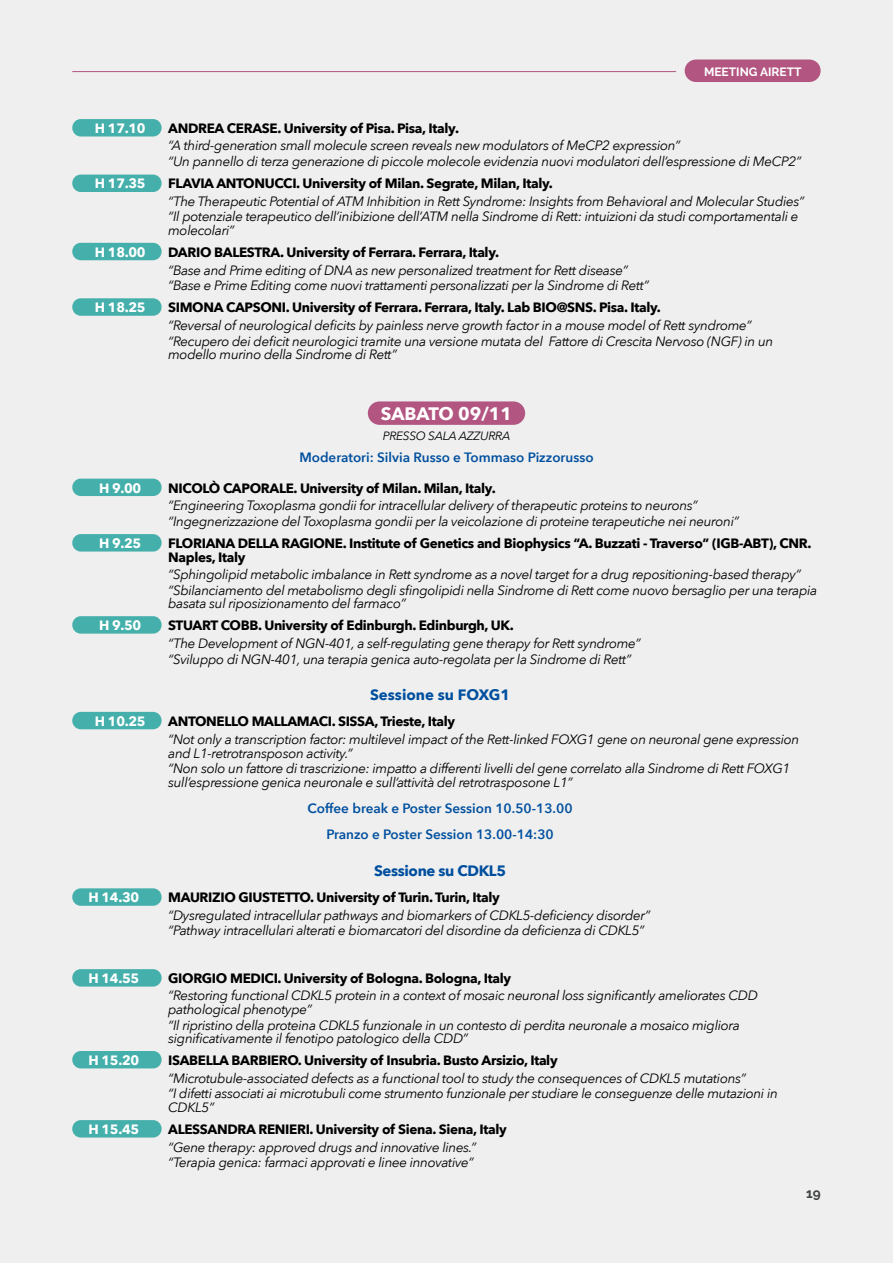
<style>
.page{position:relative;width:893px;height:1263px;background:#eeefee}
.page>*{position:absolute;margin:0;border:0;box-sizing:border-box;transform-origin:0 0}
.t1{font:700 18px "Avenir Next";color:#fff}
.t2{font:700 15px "Avenir Next";color:#004f9f}
.t3{font:700 15px "Avenir Next";letter-spacing:-.025em;color:#004f9f}
.t4{font:italic 13.5px/15.6px "Avenir Next";letter-spacing:-.025em;color:#000}
.t5{font:700 13.5px/13.5px "Avenir Next";letter-spacing:-.025em;color:#000}
.t6{font:600 13.5px/26.2px "Avenir Next";color:#004f9f;text-align:center}
.t7{font:700 13.5px "Avenir Next";letter-spacing:-.025em;color:#fff}
.t8{font:700 13.5px "Raleway";color:#404142}
.t9{font:italic 12px "Avenir Next";letter-spacing:-.025em;color:#000}
.t10{font:700 12px "Raleway";color:#fff}
</style>
<div class="page">
<hr style="left:72px;top:71px;width:604px;height:1px;background:#b25581">
<div style="left:696px;top:60px;width:113px;height:22px;background:#b25581"></div>
<div style="left:72px;top:119px;width:90px;height:17px;background:#45b0ab;border-radius:9px"></div>
<div style="left:72px;top:175px;width:90px;height:17px;background:#45b0ab;border-radius:9px"></div>
<div style="left:72px;top:243px;width:90px;height:17px;background:#45b0ab;border-radius:9px"></div>
<div style="left:72px;top:298px;width:90px;height:18px;background:#45b0ab;border-radius:9px"></div>
<div style="left:72px;top:479px;width:90px;height:17px;background:#45b0ab;border-radius:9px"></div>
<div style="left:72px;top:534px;width:90px;height:17px;background:#45b0ab;border-radius:9px"></div>
<div style="left:72px;top:616px;width:90px;height:18px;background:#45b0ab;border-radius:9px"></div>
<div style="left:72px;top:712px;width:90px;height:17px;background:#45b0ab;border-radius:9px"></div>
<div style="left:72px;top:888px;width:90px;height:18px;background:#45b0ab;border-radius:9px"></div>
<div style="left:72px;top:969px;width:90px;height:17px;background:#45b0ab;border-radius:9px"></div>
<div style="left:72px;top:1051px;width:90px;height:17px;background:#45b0ab;border-radius:9px"></div>
<div style="left:72px;top:1120px;width:90px;height:17px;background:#45b0ab;border-radius:9px"></div>
<div style="left:368px;top:401px;width:157px;height:24px;background:#b25581;border-radius:12px"></div>
<p class="t10" style="left:704px;top:64px;width:99px">MEETING AIRETT</p>
<p class="t7" style="left:95px;top:116px;width:52px">H 17.10</p>
<p class="t5" style="left:168px;top:121px;width:292px">ANDREA CERASE. University of Pisa. Pisa, Italy.</p>
<p class="t4" style="left:168px;top:137px;width:635px">“A third-generation small molecule screen reveals new modulators of MeCP2 expression”<br>“Un pannello di terza generazione di piccole molecole evidenzia nuovi modulatori dell’espressione di MeCP2”</p>
<p class="t7" style="left:95px;top:172px;width:52px">H 17.35</p>
<p class="t5" style="left:168px;top:176px;width:386px">FLAVIA ANTONUCCI. University of Milan. Segrate, Milan, Italy.</p>
<p class="t4" style="left:168px;top:193px;width:638px">“The Therapeutic Potential of ATM Inhibition in Rett Syndrome: Insights from Behavioral and Molecular Studies” “Il potenziale terapeutico dell’inibizione dell’ATM nella Sindrome di Rett: intuizioni da studi comportamentali e</p>
<p class="t4" style="left:168px;top:222px;width:68px">molecolari”</p>
<p class="t7" style="left:95px;top:240px;width:52px">H 18.00</p>
<p class="t5" style="left:168px;top:245px;width:333px">DARIO BALESTRA. University of Ferrara. Ferrara, Italy.</p>
<p class="t4" style="left:168px;top:261px;width:482px">“Base and Prime editing of DNA as new personalized treatment for Rett disease” “Base e Prime Editing come nuovi trattamenti personalizzati per la Sindrome di Rett”</p>
<p class="t7" style="left:95px;top:296px;width:52px">H 18.25</p>
<p class="t5" style="left:168px;top:301px;width:494px">SIMONA CAPSONI. University of Ferrara. Ferrara, Italy. Lab BIO@SNS. Pisa. Italy.</p>
<p class="t4" style="left:168px;top:317px;width:607px">“Reversal of neurological deficits by painless nerve growth factor in a mouse model of Rett syndrome” “Recupero dei deficit neurologici tramite una versione mutata del Fattore di Crescita Nervoso (NGF) in un</p>
<p class="t4" style="left:168px;top:346px;width:230px">modello murino della Sindrome di Rett”</p>
<h1 class="t1" style="left:381px;top:398px;width:133px">SABATO 09/11</h1>
<p class="t9" style="left:383px;top:426px;width:129px">PRESSO SALA AZZURRA</p>
<p class="t6" style="left:299px;top:444px;width:296px">Moderatori: Silvia Russo e Tommaso Pizzorusso</p>
<p class="t7" style="left:99px;top:476px;width:44px">H 9.00</p>
<p class="t5" style="left:168px;top:481px;width:329px">NICOLÒ CAPORALE. University of Milan. Milan, Italy.</p>
<p class="t4" style="left:168px;top:497px;width:572px">“Engineering Toxoplasma gondii for intracellular delivery of therapeutic proteins to neurons” “Ingegnerizzazione del Toxoplasma gondii per la veicolazione di proteine terapeutiche nei neuroni”</p>
<p class="t7" style="left:99px;top:532px;width:44px">H 9.25</p>
<p class="t5" style="left:168px;top:536px;width:645px">FLORIANA DELLA RAGIONE. Institute of Genetics and Biophysics “A. Buzzati - Traverso” (IGB-ABT), CNR.<br>Naples, Italy</p>
<p class="t4" style="left:168px;top:566px;width:651px">“Sphingolipid metabolic imbalance in Rett syndrome as a novel target for a drug repositioning-based therapy” “Sbilanciamento del metabolismo degli sfingolipidi nella Sindrome di Rett come nuovo bersaglio per una terapia</p>
<p class="t4" style="left:168px;top:595px;width:239px">basata sul riposizionamento del farmaco”</p>
<p class="t7" style="left:99px;top:614px;width:44px">H 9.50</p>
<p class="t5" style="left:168px;top:619px;width:347px">STUART COBB. University of Edinburgh. Edinburgh, UK.</p>
<p class="t4" style="left:168px;top:635px;width:474px">“The Development of NGN-401, a self-regulating gene therapy for Rett syndrome” “Sviluppo di NGN-401, una terapia genica auto-regolata per la Sindrome di Rett”</p>
<p class="t2" style="left:370px;top:682px;width:142px">Sessione su FOXG1</p>
<p class="t7" style="left:95px;top:710px;width:52px">H 10.25</p>
<p class="t5" style="left:168px;top:715px;width:288px">ANTONELLO MALLAMACI. SISSA, Trieste, Italy</p>
<p class="t4" style="left:168px;top:732px;width:633px;line-height:13.5px">“Not only a transcription factor: multilevel impact of the Rett-linked FOXG1 gene on neuronal gene expression and L1-retrotransposon activity.”</p>
<p class="t4" style="left:168px;top:761px;width:624px;line-height:13.5px">“Non solo un fattore di trascrizione: impatto a differenti livelli del gene correlato alla Sindrome di Rett FOXG1 sull’espressione genica neuronale e sull’attività del retrotrasposone L1”</p>
<p class="t6" style="left:308px;top:795px;width:266px">Coffee break e Poster Session 10.50-13.00<br>Pranzo e Poster Session 13.00-14:30</p>
<p class="t3" style="left:374px;top:857px;width:134px">Sessione su CDKL5</p>
<p class="t7" style="left:89px;top:885px;width:52px">H 14.30</p>
<p class="t5" style="left:168px;top:890px;width:333px">MAURIZIO GIUSTETTO. University of Turin. Turin, Italy</p>
<p class="t4" style="left:168px;top:906px;width:484px">“Dysregulated intracellular pathways and biomarkers of CDKL5-deficiency disorder” “Pathway intracellulari alterati e biomarcatori del disordine da deficienza di CDKL5”</p>
<p class="t7" style="left:89px;top:966px;width:52px">H 14.55</p>
<p class="t5" style="left:168px;top:971px;width:345px">GIORGIO MEDICI. University of Bologna. Bologna, Italy</p>
<p class="t4" style="left:168px;top:988px;width:591px;line-height:13.5px">“Restoring functional CDKL5 protein in a context of mosaic neuronal loss significantly ameliorates CDD pathological phenotype”</p>
<p class="t4" style="left:168px;top:1017px;width:573px;line-height:13.5px">“Il ripristino della proteina CDKL5 funzionale in un contesto di perdita neuronale a mosaico migliora significativamente il fenotipo patologico della CDD”</p>
<p class="t7" style="left:89px;top:1049px;width:52px">H 15.20</p>
<p class="t5" style="left:168px;top:1053px;width:391px">ISABELLA BARBIERO. University of Insubria. Busto Arsizio, Italy</p>
<p class="t4" style="left:168px;top:1070px;width:611px">“Microtubule-associated defects as a functional tool to study the consequences of CDKL5 mutations”<br>“I difetti associati ai microtubuli come strumento funzionale per studiare le conseguenze delle mutazioni in</p>
<p class="t4" style="left:168px;top:1099px;width:48px">CDKL5”</p>
<p class="t7" style="left:89px;top:1117px;width:52px">H 15.45</p>
<p class="t5" style="left:168px;top:1122px;width:340px">ALESSANDRA RENIERI. University of Siena. Siena, Italy</p>
<p class="t4" style="left:168px;top:1138px;width:310px">“Gene therapy: approved drugs and innovative lines.” “Terapia genica: farmaci approvati e linee innovative”</p>
<p class="t8" style="left:806px;top:1185px;width:16px">19</p>
</div>
